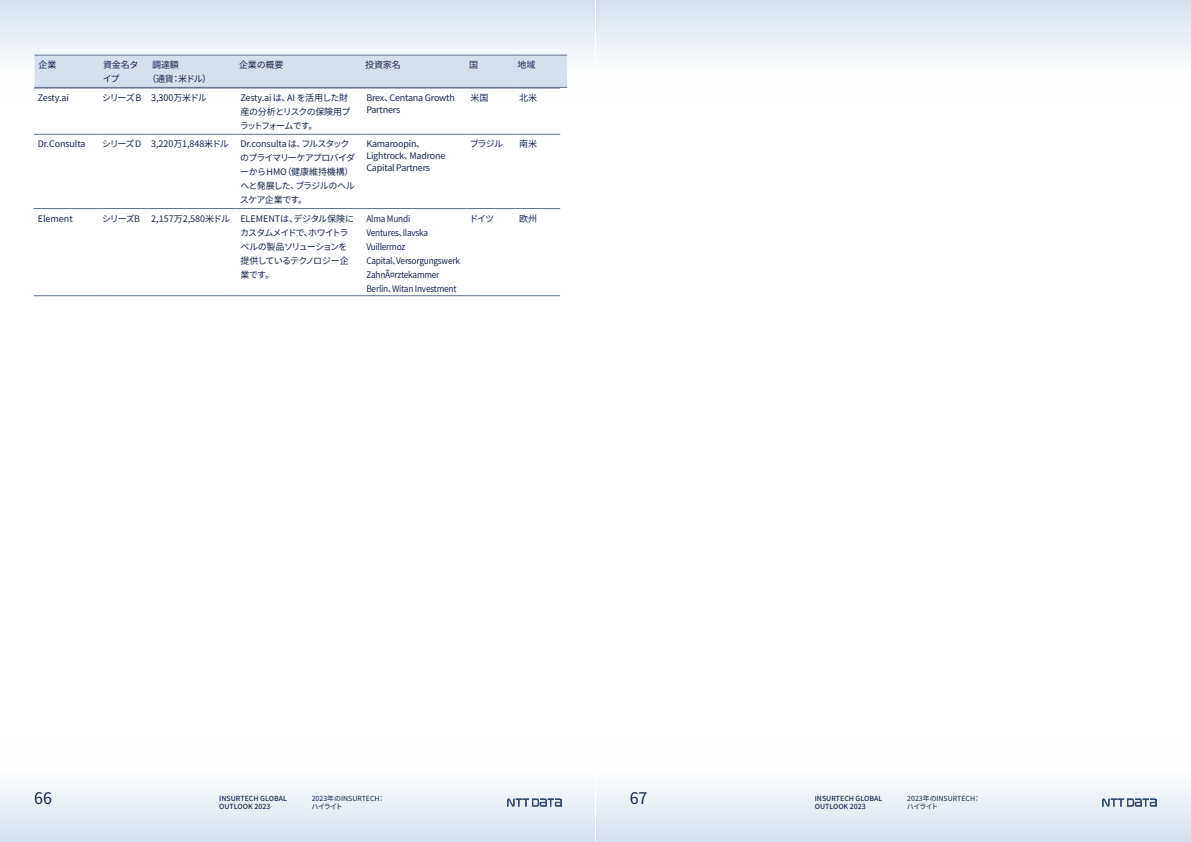
<style>
.page{position:relative;width:1191px;height:842px;background:#fff}
.page>*{position:absolute;margin:0;border:0;box-sizing:border-box;transform-origin:0 0}
.t1{font:16px "Noto Sans CJ Kjp";color:#15244c}
.t2{font:9px/12px "Noto Sans CJ Kjp";letter-spacing:-.025em;color:#15244c}
.t3{font:9px/14px "Noto Sans CJ Kjp";letter-spacing:-.025em;color:#15244c;scale:.92 1}
.t4{font:9px/14px "Noto Sans CJ Kjp";letter-spacing:-.055em;color:#15244c}
.t5{font:9px/14px "Noto Sans CJ Kjp";letter-spacing:-.065em;color:#15244c}
.t6{font:9px/14px "Noto Sans CJ Kjp";letter-spacing:-.07em;color:#15244c}
.t7{font:9px "Noto Sans CJ Kjp";color:#15244c}
.t8{font:500 7px/8.4px "Noto Sans CJ Kjp";color:#15244c}
.t9{font:7px/8.4px "Noto Sans CJ Kjp";color:#15244c}
</style>
<div class="page">
<svg style="left:0;top:0;width:595px;height:89px;fill:#e4ebf4"></svg>
<div style="left:596px;top:0;width:594px;height:103px;background:linear-gradient(to bottom,#d7e2ef,#fff)"></div>
<div style="left:0;top:739px;width:595px;height:103px;background:linear-gradient(to bottom,#fff,#d8e3ef)"></div>
<div style="left:596px;top:739px;width:594px;height:103px;background:linear-gradient(to bottom,#fff,#d8e3ef)"></div>
<img style="left:507px;top:798px;width:54px;height:9px">
<img style="left:1102px;top:798px;width:54px;height:9px">
<hr style="left:34px;top:296px;width:64px;height:1px;background:#5f708b">
<hr style="left:98px;top:296px;width:49px;height:1px;background:#5f708b">
<hr style="left:147px;top:296px;width:89px;height:1px;background:#5f708b">
<hr style="left:236px;top:296px;width:126px;height:1px;background:#5f708b">
<hr style="left:362px;top:296px;width:104px;height:1px;background:#5f708b">
<hr style="left:466px;top:296px;width:49px;height:1px;background:#5f708b">
<hr style="left:515px;top:296px;width:45px;height:1px;background:#5f708b">
<svg style="left:34px;top:55px;width:533px;height:241px"></svg>
<hr style="left:99px;top:55px;width:49px;height:1px;background:#5f708b">
<hr style="left:148px;top:55px;width:87px;height:1px;background:#5f708b">
<hr style="left:235px;top:55px;width:126px;height:1px;background:#5f708b">
<hr style="left:361px;top:55px;width:104px;height:1px;background:#5f708b">
<hr style="left:465px;top:55px;width:48px;height:1px;background:#5f708b">
<hr style="left:513px;top:55px;width:54px;height:1px;background:#5f708b">
<hr style="left:35px;top:87px;width:64px;height:1px;background:#5f708b">
<hr style="left:99px;top:87px;width:49px;height:1px;background:#5f708b">
<hr style="left:148px;top:87px;width:87px;height:1px;background:#5f708b">
<hr style="left:235px;top:87px;width:126px;height:1px;background:#5f708b">
<hr style="left:361px;top:87px;width:104px;height:1px;background:#5f708b">
<hr style="left:465px;top:87px;width:48px;height:1px;background:#5f708b">
<hr style="left:513px;top:87px;width:54px;height:1px;background:#5f708b">
<hr style="left:35px;top:55px;width:64px;height:1px;background:#5f708b">
<p class="t2" style="left:39px;top:59px;width:19px">企業</p>
<p class="t2" style="left:103px;top:58px;width:37px;line-height:14px">資金名タイプ</p>
<p class="t2" style="left:147px;top:58px;width:65px;line-height:14px;text-indent:5px">調達額<br>（通貨：米ドル）</p>
<p class="t2" style="left:239px;top:59px;width:46px">企業の概要</p>
<p class="t2" style="left:365px;top:59px;width:37px">投資家名</p>
<p class="t2" style="left:469px;top:59px;width:10px">国</p>
<p class="t2" style="left:517px;top:59px;width:19px">地域</p>
<p class="t2" style="left:38px;top:92px;width:33px">Zesty.ai</p>
<p class="t4" style="left:102px;top:91px;width:106px">シリーズB 3,300万米ドル</p>
<p class="t6" style="left:240px;top:91px;width:112px">Zesty.ai は、AI を活用した財産の分析とリスクの保険用プラットフォームです。</p>
<p class="t2" style="left:366px;top:92px;width:90px">Brex、Centana Growth<br>Partners</p>
<p class="t2" style="left:470px;top:92px;width:19px">米国</p>
<p class="t2" style="left:519px;top:92px;width:19px">北米</p>
<p class="t2" style="left:38px;top:138px;width:49px">Dr.Consulta</p>
<p class="t2" style="left:102px;top:138px;width:128px">シリーズD 3,220万1,848米ドル</p>
<p class="t4" style="left:240px;top:137px;width:117px">Dr.consulta は、フルスタックのプライマリーケアプロバイダーからHMO（健康維持機構）へと発展した、ブラジルのヘルスケア企業です。</p>
<p class="t2" style="left:366px;top:138px;width:80px">Kamaroopin、<br>Lightrock、Madrone<br>Capital Partners</p>
<p class="t2" style="left:470px;top:138px;width:35px">ブラジル</p>
<p class="t2" style="left:519px;top:138px;width:19px">南米</p>
<p class="t7" style="left:38px;top:213px;width:37px">Element</p>
<p class="t5" style="left:240px;top:212px;width:115px;text-indent:-138px">シリーズB 2,157万2,580米ドル ELEMENTは、デジタル保険にカスタムメイドで、ホワイトラベルの製品ソリューションを提供しているテクノロジー企業です。</p>
<p class="t3" style="left:366px;top:212px;width:103px">Alma Mundi<br>Ventures、Ilavska<br>Vuillermoz<br>Capital、Versorgungswerk<br>ZahnÃ¤rztekammer<br>Berlin、Witan Investment</p>
<p class="t2" style="left:469px;top:213px;width:26px">ドイツ</p>
<p class="t2" style="left:519px;top:213px;width:19px">欧州</p>
<h1 class="t1" style="left:34px;top:789px;width:19px">66</h1>
<p class="t8" style="left:219px;top:794px;width:69px">INSURTECH GLOBAL</p>
<h1 class="t1" style="left:629px;top:789px;width:19px">67</h1>
<p class="t8" style="left:219px;top:802px;width:53px">OUTLOOK 2023</p>
<p class="t8" style="left:814px;top:794px;width:69px">INSURTECH GLOBAL<br>OUTLOOK 2023</p>
<p class="t9" style="left:311px;top:794px;width:75px">2023年のINSURTECH：ハイライト</p>
<p class="t9" style="left:907px;top:794px;width:75px">2023年のINSURTECH：ハイライト</p>
</div>
